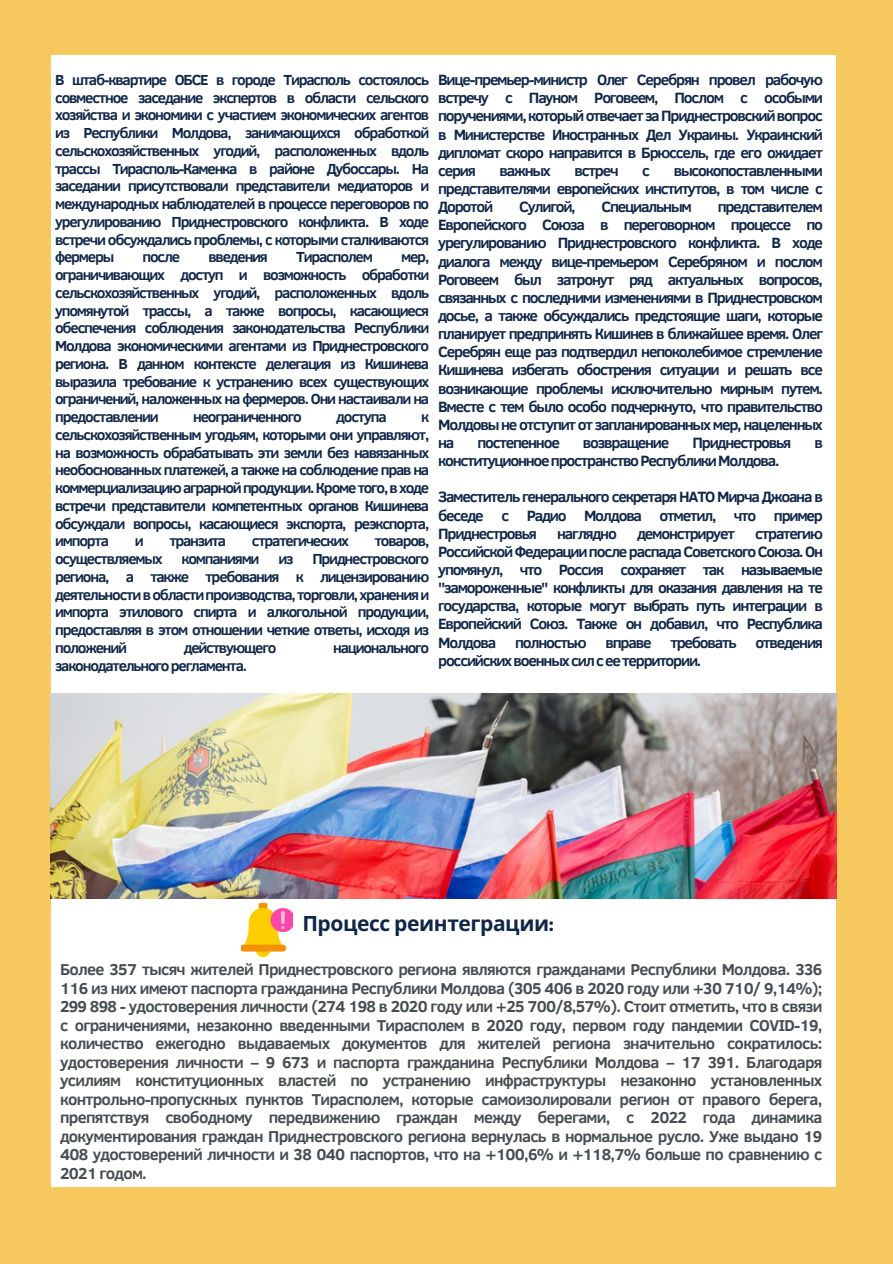
<style>
.page{position:relative;width:893px;height:1264px;background:#fff}
.page>*{position:absolute;margin:0;border:0;box-sizing:border-box;transform-origin:0 0}
.t1{font:700 21px "Noto Sans";letter-spacing:-.02em;color:#0f2649}
.t2{font:700 16.2px/18.5px "Clear Sans";letter-spacing:-.045em;color:#464d50;text-align:justify}
.t3{font:700 15.3px/18.1px "Clear Sans";letter-spacing:-.08em;color:#0f2649;text-align:justify}
.t4{font:700 15px/17.7px "Clear Sans";letter-spacing:-.08em;color:#0f2649;text-align:justify}
.s1{font-family:"Montserrat"}
</style>
<div class="page">
<div style="left:0;top:1186px;width:892px;height:77px;background:#f7c85d"></div>
<div style="left:0;top:0;width:51px;height:1239px;background:#f7c85d"></div>
<div style="left:835px;top:0;width:57px;height:1206px;background:#f7c85d"></div>
<div style="left:23px;top:0;width:847px;height:55px;background:#f7c85d"></div>
<img style="left:241px;top:902px;width:51px;height:56px">
<img style="left:51px;top:693px;width:785px;height:205px">
<p class="t4" style="left:55px;top:70px;width:375px">В штаб-квартире ОБСЕ в городе Тирасполь состоялось совместное заседание экспертов в области сельского хозяйства и экономики с участием экономических агентов из Республики Молдова, занимающихся обработкой сельскохозяйственных угодий, расположенных вдоль трассы Тирасполь-Каменка в районе Дубоссары. На заседании присутствовали представители медиаторов и международных наблюдателей в процессе переговоров по урегулированию Приднестровского конфликта. В ходе встречи обсуждались проблемы, с которыми сталкиваются фермеры</p>
<p class="t4" style="left:142px;top:247px;width:39px">после</p>
<p class="t4" style="left:208px;top:247px;width:61px">введения</p>
<p class="t4" style="left:296px;top:247px;width:78px">Тирасполем</p>
<p class="t4" style="left:55px;top:247px;width:375px;text-indent:346px">мер, ограничивающих доступ и возможность обработки сельскохозяйственных угодий, расположенных вдоль упомянутой трассы, а также вопросы, касающиеся обеспечения соблюдения законодательства Республики Молдова экономическими агентами из Приднестровского региона. В данном контексте делегация из Кишинева выразила требование к устранению всех существующих ограничений, наложенных на фермеров. Они настаивали на предоставлении</p>
<p class="t4" style="left:193px;top:407px;width:110px">неограниченного</p>
<p class="t4" style="left:336px;top:407px;width:52px">доступа</p>
<p class="t4" style="left:55px;top:407px;width:375px;text-indent:366px">к сельскохозяйственным угодьям, которыми они управляют, на возможность обрабатывать эти земли без навязанных необоснованных платежей, а также на соблюдение прав на коммерциализацию аграрной продукции. Кроме того, в ходе встречи представители компетентных органов Кишинева обсуждали вопросы, касающиеся экспорта, реэкспорта, импорта</p>
<p class="t4" style="left:135px;top:531px;width:10px">и</p>
<p class="t4" style="left:169px;top:531px;width:58px">транзита</p>
<p class="t4" style="left:252px;top:531px;width:99px">стратегических</p>
<p class="t4" style="left:375px;top:531px;width:56px">товаров,</p>
<p class="t4" style="left:55px;top:549px;width:109px">осуществляемых</p>
<p class="t4" style="left:181px;top:549px;width:79px">компаниями</p>
<p class="t4" style="left:278px;top:549px;width:17px">из</p>
<p class="t4" style="left:55px;top:549px;width:375px;text-indent:257px">Приднестровского региона, а также требования к лицензированию деятельности в области производства, торговли, хранения и импорта этилового спирта и алкогольной продукции, предоставляя в этом отношении четкие ответы, исходя из положений</p>
<p class="t4" style="left:184px;top:638px;width:94px">действующего</p>
<p class="t4" style="left:333px;top:638px;width:98px">национального</p>
<p class="t4" style="left:55px;top:656px;width:193px">законодательного регламента.</p>
<p class="t3" style="left:438px;top:70px;width:386px">Вице-премьер-министр Олег Серебрян провел рабочую встречу с Пауном Роговеем, Послом с особыми поручениями, который отвечает за Приднестровский вопрос в Министерстве Иностранных Дел Украины. Украинский дипломат скоро направится в Брюссель, где его ожидает серия</p>
<p class="t3" style="left:438px;top:160px;width:386px;text-indent:235px">высокопоставленными представителями европейских институтов, в том числе с Доротой</p>
<p class="t3" style="left:499px;top:160px;width:53px">важных</p>
<p class="t3" style="left:574px;top:160px;width:45px">встреч</p>
<p class="t3" style="left:642px;top:160px;width:9px">с</p>
<p class="t3" style="left:519px;top:197px;width:58px">Сулигой,</p>
<p class="t3" style="left:601px;top:197px;width:92px">Специальным</p>
<p class="t3" style="left:438px;top:197px;width:386px;text-indent:279px">представителем Европейского Союза в переговорном процессе по урегулированию Приднестровского конфликта. В ходе диалога между вице-премьером Серебряном и послом Роговеем был затронут ряд актуальных вопросов, связанных с последними изменениями в Приднестровском досье, а также обсуждались предстоящие шаги, которые планирует предпринять Кишинев в ближайшее время. Олег Серебрян еще раз подтвердил непоколебимое стремление Кишинева избегать обострения ситуации и решать все возникающие проблемы исключительно мирным путем.<br>Вместе с тем было особо подчеркнуто, что правительство Молдовы не отступит от запланированных мер, нацеленных на</p>
<p class="t3" style="left:477px;top:433px;width:84px">постепенное</p>
<p class="t3" style="left:583px;top:433px;width:88px">возвращение</p>
<p class="t3" style="left:692px;top:433px;width:100px">Приднестровья</p>
<p class="t3" style="left:814px;top:433px;width:10px">в</p>
<p class="t3" style="left:438px;top:451px;width:343px">конституционное пространство Республики Молдова.</p>
<p class="t3" style="left:438px;top:487px;width:386px">Заместитель генерального секретаря НАТО Мирча Джоана в беседе с Радио Молдова отметил, что пример Приднестровья</p>
<p class="t3" style="left:438px;top:523px;width:386px;text-indent:317px">стратегию Российской Федерации после распада Советского Союза. Он упомянул, что Россия сохраняет так называемые "замороженные" конфликты для оказания давления на те государства, которые могут выбрать путь интеграции в Европейский Союз. Также он добавил, что Республика Молдова полностью вправе требовать отведения российских военных сил с ее территории.</p>
<p class="t3" style="left:557px;top:523px;width:61px">наглядно</p>
<p class="t3" style="left:637px;top:523px;width:99px">демонстрирует</p>
<h1 class="t1" style="left:302px;top:908px;width:253px">Процесс реинтеграции<span class="s1">:</span></h1>
<p class="t2" style="left:60px;top:959px;width:763px">Более 357 тысяч жителей Приднестровского региона являются гражданами Республики Молдова. 336<br>116 из них имеют паспорта гражданина Республики Молдова (305 406 в 2020 году или +30 710/ 9,14%); 299 898 - удостоверения личности (274 198 в 2020 году или +25 700/8,57%). Стоит отметить, что в связи с ограничениями, незаконно введенными Тирасполем в 2020 году, первом году пандемии COVID-19, количество ежегодно выдаваемых документов для жителей региона значительно сократилось: удостоверения личности – 9 673 и паспорта гражданина Республики Молдова – 17 391. Благодаря усилиям конституционных властей по устранению инфраструктуры незаконно установленных контрольно-пропускных пунктов Тирасполем, которые самоизолировали регион от правого берега, препятствуя свободному передвижению граждан между берегами, с 2022 года динамика документирования граждан Приднестровского региона вернулась в нормальное русло. Уже выдано 19<br>408 удостоверений личности и 38 040 паспортов, что на +100,6% и +118,7% больше по сравнению с 2021 годом.</p>
</div>
